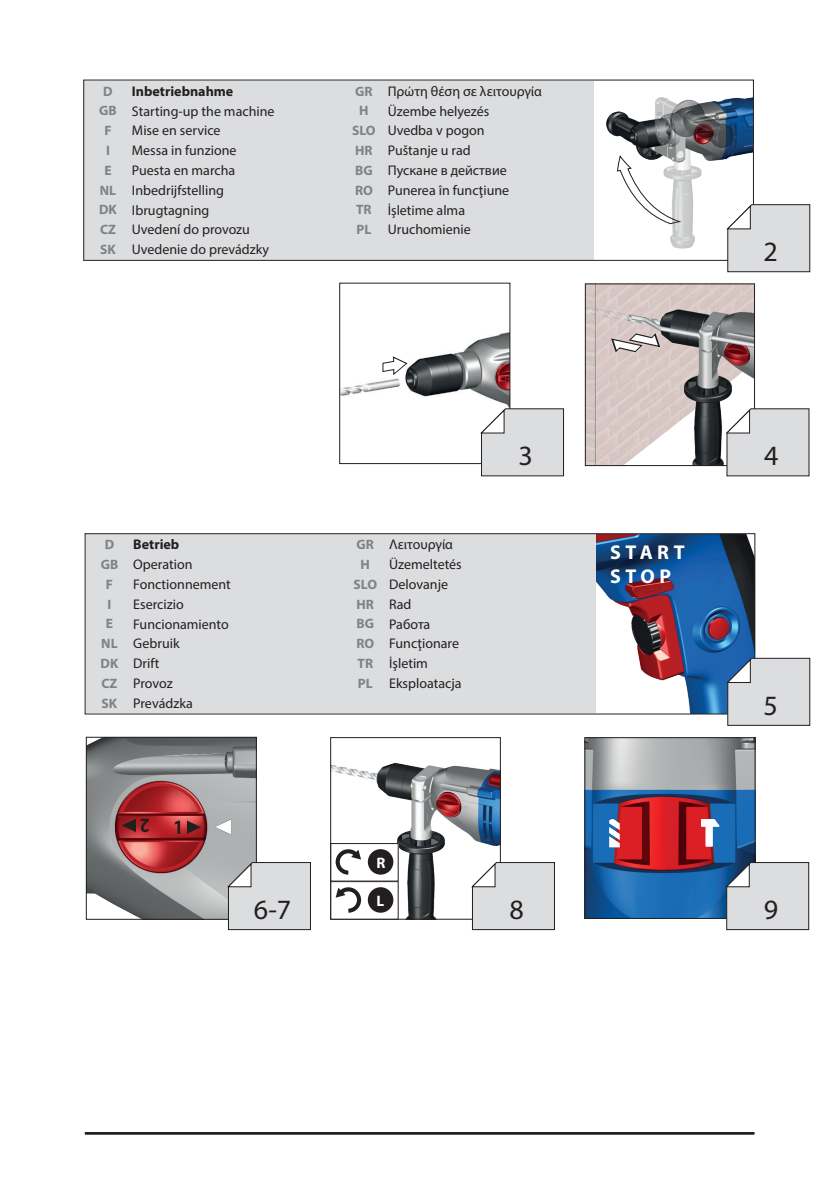
<style>
.page{position:relative;width:840px;height:1191px;background:#fff}
.page>*{position:absolute;margin:0;border:0;box-sizing:border-box;transform-origin:0 0}
.t1{font:28px "Myriad Pro";color:#231f20}
.t2{font:700 20px/24px "Myriad Pro";letter-spacing:.22em;color:#fff}
.t3{font:700 15.2px "Myriad Pro";color:#fff}
.t4{font:14px/19.8px "Myriad Pro";color:#231f20}
.t5{font:700 13.6px "Myriad Pro";color:#808285}
.s1{font-weight:700}
.s2{font-weight:700;font-size:13.6px;color:#808285}
</style>
<div class="page">
<img style="left:586px;top:285px;width:166px;height:179px">
<svg style="left:596px;top:329px;width:77px;height:28px;background:#c7bbb9"></svg>
<div style="left:584px;top:283px;width:170px;height:183px;border:1px solid #231f20"></div>
<img style="left:341px;top:332px;width:167px;height:74px">
<svg style="left:382px;top:353px;width:26px;height:25px"></svg>
<div style="left:339px;top:283px;width:171px;height:181px;border:1px solid #231f20"></div>
<img style="left:88px;top:739px;width:166px;height:178px">
<svg style="left:215px;top:819px;width:16px;height:15px"></svg>
<svg style="left:122px;top:818px;width:27px;height:14px"></svg>
<svg style="left:174px;top:820px;width:6px;height:14px"></svg>
<svg style="left:187px;top:820px;width:14px;height:14px"></svg>
<div style="left:86px;top:737px;width:170px;height:182px;border:1px solid #231f20"></div>
<img style="left:586px;top:739px;width:167px;height:177px">
<div style="left:584px;top:737px;width:171px;height:181px;border:1px solid #231f20"></div>
<svg style="left:700px;top:819px;width:19px;height:27px"></svg>
<svg style="left:608px;top:819px;width:11px;height:28px"></svg>
<img style="left:332px;top:762px;width:166px;height:155px">
<div style="left:330px;top:737px;width:170px;height:182px;border:1px solid #231f20"></div>
<div style="left:330px;top:843px;width:68px;height:38px;background:#fff"></div>
<svg style="left:335px;top:849px;width:26px;height:26px"></svg>
<div style="left:367px;top:849px;width:26px;height:25px;background:#231f20;border-radius:50%"></div>
<div style="left:330px;top:843px;width:68px;height:38px;border:1px solid #231f20"></div>
<div style="left:330px;top:881px;width:68px;height:38px;background:#fff"></div>
<svg style="left:335px;top:887px;width:27px;height:26px"></svg>
<div style="left:367px;top:887px;width:26px;height:25px;background:#231f20;border-radius:50%"></div>
<div style="left:330px;top:881px;width:68px;height:38px;border:1px solid #231f20"></div>
<hr style="left:85px;top:1132px;width:668px;height:2px;background:#231f20">
<svg style="left:83px;top:79px;width:671px;height:182px;background:#d6d7d9"></svg>
<svg style="left:84px;top:533px;width:671px;height:182px;background:#bfc3cc"></svg>
<svg style="left:724px;top:657px;width:86px;height:69px;background:#c3cad2"></svg>
<svg style="left:724px;top:204px;width:86px;height:69px;background:#d6d7d9"></svg>
<svg style="left:724px;top:408px;width:85px;height:69px;background:#d6d7d9"></svg>
<svg style="left:478px;top:408px;width:86px;height:69px;background:#d6d6d8"></svg>
<svg style="left:723px;top:861px;width:86px;height:69px;background:#c2c8ce"></svg>
<svg style="left:469px;top:861px;width:86px;height:69px;background:#d6d6d8"></svg>
<svg style="left:226px;top:861px;width:85px;height:69px;background:#d0d1d2"></svg>
<p class="t4" style="left:99px;top:81px;width:177px;text-indent:33px"><span class="s1">Inbetriebnahme<br></span><span class="s2">GB</span> Starting-up the machine</p>
<p class="t5" style="left:104px;top:122px;width:9px">F</p>
<p class="t4" style="left:132px;top:120px;width:90px">Mise en service</p>
<p class="t5" style="left:106px;top:141px;width:5px">I</p>
<p class="t4" style="left:132px;top:140px;width:106px">Messa in funzione</p>
<p class="t5" style="left:104px;top:161px;width:9px">E</p>
<p class="t5" style="left:103px;top:82px;width:11px">D</p>
<p class="t4" style="left:99px;top:160px;width:171px;text-indent:33px">Puesta en marcha<br><span class="s2">NL</span> Inbedrijfstelling<br><span class="s2">DK</span> Ibrugtagning<br><span class="s2">CZ</span> Uvedení do provozu<br><span class="s2">SK</span> Uvedenie do prevádzky</p>
<p class="t4" style="left:101px;top:534px;width:93px;text-indent:33px"><span class="s1">Betrieb<br></span><span class="s2">GB</span> Operation</p>
<p class="t5" style="left:106px;top:575px;width:9px">F</p>
<p class="t4" style="left:133px;top:574px;width:99px">Fonctionnement</p>
<p class="t5" style="left:107px;top:595px;width:5px">I</p>
<p class="t4" style="left:133px;top:594px;width:52px">Esercizio</p>
<p class="t5" style="left:106px;top:615px;width:9px">E</p>
<p class="t5" style="left:105px;top:536px;width:11px">D</p>
<p class="t4" style="left:100px;top:614px;width:130px;text-indent:33px">Funcionamiento<br><span class="s2">NL</span> Gebruik<br><span class="s2">DK</span> Drift<br><span class="s2">CZ</span> Provoz<br><span class="s2">SK</span> Prevádzka</p>
<p class="t4" style="left:355px;top:81px;width:188px"><span class="s2">GR</span> Πρώτη θέση σε λειτουργία</p>
<p class="t5" style="left:359px;top:102px;width:11px">H</p>
<p class="t4" style="left:387px;top:101px;width:103px">Üzembe helyezés</p>
<p class="t4" style="left:352px;top:120px;width:134px"><span class="s2">SLO</span> Uvedba v pogon</p>
<p class="t4" style="left:355px;top:140px;width:117px"><span class="s2">HR</span> Puštanje u rad</p>
<p class="t4" style="left:355px;top:160px;width:153px"><span class="s2">BG</span> Пускане в действие</p>
<p class="t4" style="left:355px;top:180px;width:156px"><span class="s2">RO</span> Punerea în funcţiune</p>
<p class="t4" style="left:356px;top:200px;width:110px"><span class="s2">TR</span> İşletime alma</p>
<p class="t4" style="left:356px;top:219px;width:116px"><span class="s2">PL</span> Uruchomienie</p>
<h1 class="t1" style="left:763px;top:234px;width:16px">2</h1>
<p class="t4" style="left:356px;top:534px;width:98px"><span class="s2">GR</span> Λειτουργία</p>
<p class="t5" style="left:360px;top:555px;width:11px">H</p>
<p class="t4" style="left:389px;top:554px;width:74px">Üzemeltetés</p>
<p class="t4" style="left:353px;top:574px;width:96px"><span class="s2">SLO</span> Delovanje</p>
<p class="t4" style="left:356px;top:594px;width:56px"><span class="s2">HR</span> Rad</p>
<p class="t4" style="left:356px;top:614px;width:75px"><span class="s2">BG</span> Работа</p>
<p class="t4" style="left:356px;top:633px;width:104px"><span class="s2">RO</span> Funcţionare</p>
<p class="t4" style="left:357px;top:653px;width:72px"><span class="s2">TR</span> İşletim</p>
<p class="t4" style="left:358px;top:673px;width:105px"><span class="s2">PL</span> Eksploatacja</p>
<h1 class="t1" style="left:518px;top:439px;width:16px">3</h1>
<h1 class="t1" style="left:763px;top:439px;width:16px">4</h1>
<h2 class="t2" style="left:609px;top:539px;width:76px">START<br>STOP</h2>
<h1 class="t1" style="left:763px;top:688px;width:16px">5</h1>
<p class="t3" style="left:376px;top:852px;width:10px">R</p>
<p class="t3" style="left:376px;top:890px;width:9px">L</p>
<h1 class="t1" style="left:254px;top:892px;width:39px">6-7</h1>
<h1 class="t1" style="left:509px;top:892px;width:16px">8</h1>
<h1 class="t1" style="left:763px;top:892px;width:16px">9</h1>
</div>
